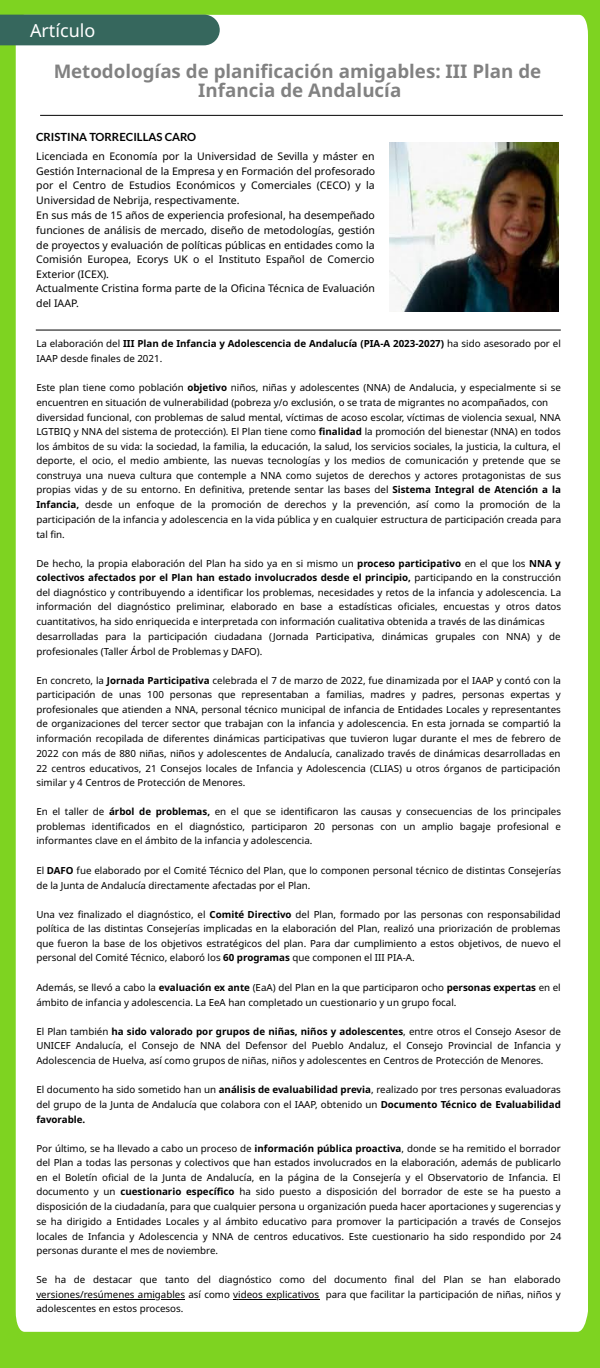
<style>
.page{position:relative;width:600px;height:1368px;background:#7ed321}
.page>*{position:absolute;margin:0;border:0;box-sizing:border-box;transform-origin:0 0}
.t1{font:700 18.8px/18.8px "Noto Sans";color:#000;text-align:center}
.t2{font:18px "Noto Sans";color:#fff}
.t3{font:700 11.2px "Lato";color:#000}
.t4{font:10.5px/14.7px "Noto Sans";color:#000}
.t5{font:9.8px/14.6px "Noto Sans";color:#000;text-align:justify}
.s1{font-weight:700}
</style>
<div class="page">
<div style="left:16px;top:15px;width:572px;height:1317px;background:#fff"></div>
<div style="left:0;top:15px;width:220px;height:30px;background:#36675d"></div>
<hr style="left:36px;top:1299px;width:149px;height:1px;background:#000">
<hr style="left:233px;top:1299px;width:86px;height:1px;background:#000">
<hr style="left:36px;top:330px;width:525px;height:1px;background:#000">
<hr style="left:40px;top:115px;width:523px;height:1px;background:#000">
<img style="left:390px;top:143px;width:168px;height:169px">
<h2 class="t2" style="left:30px;top:17px;width:67px">Artículo</h2>
<h1 class="t1" style="left:53px;top:61px;width:489px">Metodologías de planificación amigables: III Plan de<br>Infancia de Andalucía</h1>
<p class="t3" style="left:36px;top:130px;width:162px">CRISTINA TORRECILLAS CARO</p>
<p class="t4" style="left:36px;top:149px;width:340px">Licenciada en Economía por la Universidad de Sevilla y máster en Gestión Internacional de la Empresa y en Formación del profesorado por el Centro de Estudios Económicos y Comerciales (CECO) y la Universidad de Nebrija, respectivamente.<br>En sus más de 15 años de experiencia profesional, ha desempeñado funciones de análisis de mercado, diseño de metodologías, gestión de proyectos y evaluación de políticas públicas en entidades como la Comisión Europea, Ecorys UK o el Instituto Español de Comercio Exterior (ICEX).<br>Actualmente Cristina forma parte de la Oficina Técnica de Evaluación del IAAP.</p>
<p class="t5" style="left:36px;top:336px;width:526px;line-height:15px">La elaboración del <span class="s1">III Plan de Infancia y Adolescencia de Andalucía (PIA-A 2023-2027)</span> ha sido asesorado por el<br>IAAP desde finales de 2021.</p>
<p class="t5" style="left:36px;top:380px;width:526px;text-align:left">Este plan tiene como población <span class="s1">objetivo</span> niños, niñas y adolescentes (NNA) de Andalucia, y especialmente si se encuentren en situación de vulnerabilidad (pobreza y/o exclusión, o se trata de migrantes no acompañados, con diversidad funcional, con problemas de salud mental, víctimas de acoso escolar, víctimas de violencia sexual, NNA LGTBIQ y NNA del sistema de protección). El Plan tiene como <span class="s1">finalidad</span> la promoción del bienestar (NNA) en todos los ámbitos de su vida: la sociedad, la familia, la educación, la salud, los servicios sociales, la justicia, la cultura, el deporte, el ocio, el medio ambiente, las nuevas tecnologías y los medios de comunicación y pretende que se construya una nueva cultura que contemple a NNA como sujetos de derechos y actores protagonistas de sus propias vidas y de su entorno. En definitiva, pretende sentar las bases del <span class="s1">Sistema Integral de Atención a la Infancia,</span> desde un enfoque de la promoción de derechos y la prevención, así como la promoción de la participación de la infancia y adolescencia en la vida pública y en cualquier estructura de participación creada para tal fin.</p>
<p class="t5" style="left:36px;top:556px;width:526px;text-align:left">De hecho, la propia elaboración del Plan ha sido ya en si mismo un <span class="s1">proceso participativo</span> en el que los <span class="s1">NNA y colectivos afectados por el Plan han estado involucrados desde el principio,</span> participando en la construcción del diagnóstico y contribuyendo a identificar los problemas, necesidades y retos de la infancia y adolescencia. La información del diagnóstico preliminar, elaborado en base a estadísticas oficiales, encuestas y otros datos cuantitativos, ha sido enriquecida e interpretada con información cualitativa obtenida a través de las dinámicas desarrolladas para la participación ciudadana (Jornada Participativa, dinámicas grupales con NNA) y de profesionales (Taller Árbol de Problemas y DAFO).</p>
<p class="t5" style="left:36px;top:673px;width:526px">En concreto, la <span class="s1">Jornada Participativa</span> celebrada el 7 de marzo de 2022, fue dinamizada por el IAAP y contó con la participación de unas 100 personas que representaban a familias, madres y padres, personas expertas y profesionales que atienden a NNA, personal técnico municipal de infancia de Entidades Locales y representantes de organizaciones del tercer sector que trabajan con la infancia y adolescencia. En esta jornada se compartió la información recopilada de diferentes dinámicas participativas que tuvieron lugar durante el mes de febrero de 2022 con más de 880 niñas, niños y adolescentes de Andalucía, canalizado través de dinámicas desarrolladas en 22 centros educativos, 21 Consejos locales de Infancia y Adolescencia (CLIAS) u otros órganos de participación similar y 4 Centros de Protección de Menores.</p>
<p class="t5" style="left:36px;top:804px;width:526px">En el taller de <span class="s1">árbol de problemas,</span> en el que se identificaron las causas y consecuencias de los principales problemas identificados en el diagnóstico, participaron 20 personas con un amplio bagaje profesional e informantes clave en el ámbito de la infancia y adolescencia.</p>
<p class="t5" style="left:36px;top:862px;width:526px;line-height:15px">El <span class="s1">DAFO</span> fue elaborado por el Comité Técnico del Plan, que lo componen personal técnico de distintas Consejerías de la Junta de Andalucía directamente afectadas por el Plan.</p>
<p class="t5" style="left:36px;top:907px;width:526px">Una vez finalizado el diagnóstico, el <span class="s1">Comité Directivo</span> del Plan, formado por las personas con responsabilidad política de las distintas Consejerías implicadas en la elaboración del Plan, realizó una priorización de problemas que fueron la base de los objetivos estratégicos del plan. Para dar cumplimiento a estos objetivos, de nuevo el personal del Comité Técnico, elaboró los <span class="s1">60 programas</span> que componen el III PIA-A.</p>
<p class="t5" style="left:36px;top:979px;width:526px;line-height:15px">Además, se llevó a cabo la <span class="s1">evaluación ex ante</span> (EaA) del Plan en la que participaron ocho <span class="s1">personas expertas</span> en el ámbito de infancia y adolescencia. La EeA han completado un cuestionario y un grupo focal.</p>
<p class="t5" style="left:36px;top:1024px;width:526px">El Plan también <span class="s1">ha sido valorado por grupos de niñas, niños y adolescentes</span>, entre otros el Consejo Asesor de UNICEF Andalucía, el Consejo de NNA del Defensor del Pueblo Andaluz, el Consejo Provincial de Infancia y Adolescencia de Huelva, así como grupos de niñas, niños y adolescentes en Centros de Protección de Menores.</p>
<p class="t5" style="left:36px;top:1082px;width:526px">El documento ha sido sometido han un <span class="s1">análisis de evaluabilidad previa</span>, realizado por tres personas evaluadoras del grupo de la Junta de Andalucía que colabora con el IAAP, obtenido un <span class="s1">Documento Técnico de Evaluabilidad favorable.</span></p>
<p class="t5" style="left:36px;top:1141px;width:526px">Por último, se ha llevado a cabo un proceso de <span class="s1">información pública proactiva</span>, donde se ha remitido el borrador del Plan a todas las personas y colectivos que han estados involucrados en la elaboración, además de publicarlo en el Boletín oficial de la Junta de Andalucía, en la página de la Consejería y el Observatorio de Infancia. El documento y un <span class="s1">cuestionario específico</span> ha sido puesto a disposición del borrador de este se ha puesto a disposición de la ciudadanía, para que cualquier persona u organización pueda hacer aportaciones y sugerencias y se ha dirigido a Entidades Locales y al ámbito educativo para promover la participación a través de Consejos locales de Infancia y Adolescencia y NNA de centros educativos. Este cuestionario ha sido respondido por 24 personas durante el mes de noviembre.</p>
<p class="t5" style="left:36px;top:1272px;width:526px">Se ha de destacar que tanto del diagnóstico como del documento final del Plan se han elaborado versiones/resúmenes amigables así como videos explicativos para que facilitar la participación de niñas, niños y adolescentes en estos procesos.</p>
</div>
